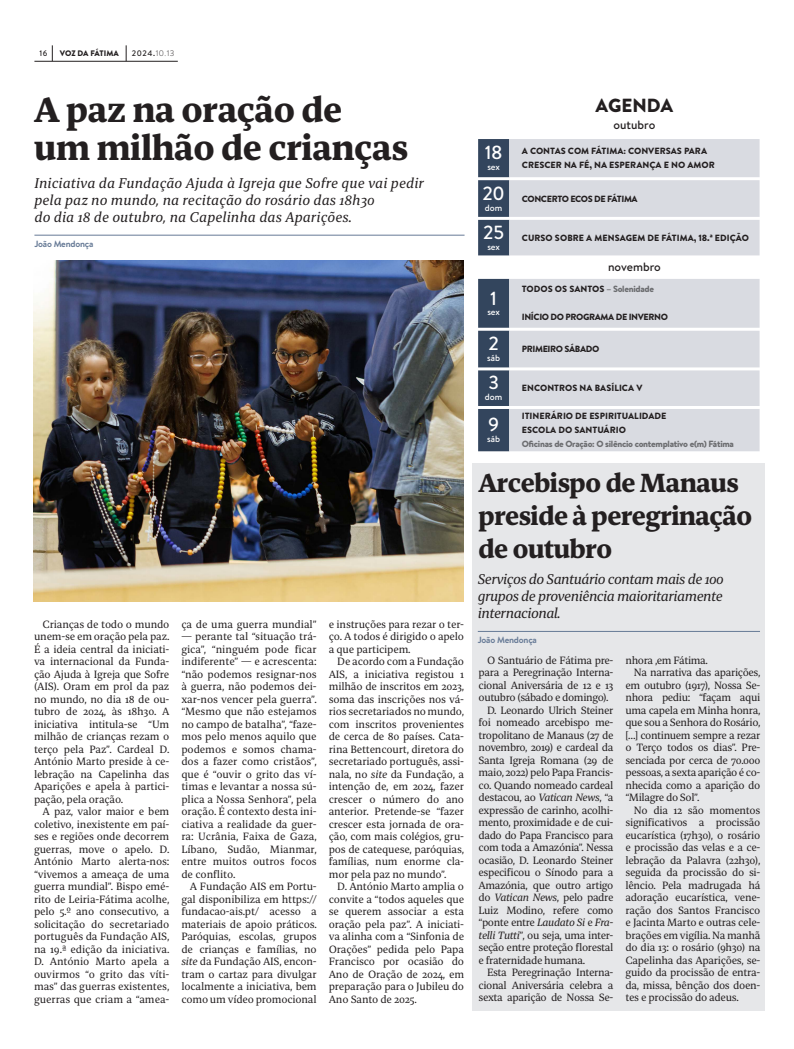
<style>
.page{position:relative;width:794px;height:1049px;background:#fff}
.page>*{position:absolute;margin:0;border:0;box-sizing:border-box;transform-origin:0 0}
._01_TITULOS{font:700 35px/38px "Bespoke Serif";letter-spacing:-.03em;color:#231f20}
._01_TITULOS-2{font:700 26px/33px "Bespoke Serif";letter-spacing:-.04em;color:#231f20}
._00_TEXTO_NORMAL{font:500 19px "Brandon Text";color:#fff}
._00_TEXTO_NORMAL-2{font:900 19px "Brandon Text";color:#231f20}
._02_SINOPSES{font:italic 14px/17px "Bespoke Serif";color:#231f20}
._00_TEXTO_NORMAL-3{font:500 12px "Brandon Text";color:#231f20}
._00_TEXTO_NORMAL_NOTICIAS{font:10.5px/12.5px "Bespoke Serif";letter-spacing:-.025em;color:#231f20;text-align:justify}
._00_TEXTO_NORMAL-4{font:900 9px/14px "Brandon Text";letter-spacing:.01em;color:#231f20}
._00_TEXTO_NORMAL-5{font:900 9px/14px "Brandon Text";letter-spacing:-.03em;color:#6c6d70}
._00_TEXTO_NORMAL-6{font:900 9px "Brandon Text";letter-spacing:-.03em;color:#231f20}
._03_AUTORES_NOTICIAS{font:700 9px "Brandon Text";letter-spacing:-.02em;color:#667a96}
._00_TEXTO_NORMAL-7{font:500 9px "Brandon Text";color:#fff}
.t1{font:500 8px "Brandon Text";letter-spacing:.07em;color:#231f20}
.t2{font:900 8px "Brandon Text";letter-spacing:-.015em;color:#231f20}
.s1{font-weight:300}
.s2{font-style:italic}
.s3{color:#6c6d70}
.s4{color:#231f20}
</style>
<div class="page">
<svg style="left:126px;top:45px;width:1px;height:16px"></svg>
<svg style="left:52px;top:45px;width:1px;height:16px"></svg>
<hr style="left:34px;top:61px;width:144px;height:1px;background:#231f20">
<svg style="left:478px;top:139px;width:31px;height:312px;background:#4c5c71"></svg>
<svg style="left:509px;top:139px;width:250px;height:312px;background:#dddfe4"></svg>
<hr style="left:34px;top:235px;width:430px;height:1px;background:#667a96">
<img style="left:34px;top:261px;width:430px;height:341px">
<div style="left:473px;top:463px;width:292px;height:548px;background:#e6e7e9"></div>
<hr style="left:478px;top:631px;width:282px;height:1px;background:#667a96">
<p class="t1" style="left:39px;top:47px;width:10px">16</p>
<p class="t2" style="left:60px;top:47px;width:60px">VOZ DA FÁTIMA</p>
<p class="t1" style="left:132px;top:47px;width:44px">2024.<span class="s1">10.13</span></p>
<p class="_01_TITULOS" style="left:34px;top:90px;width:376px">A paz na oração de<br>um milhão de crianças</p>
<p class="_02_SINOPSES" style="left:34px;top:174px;width:391px">Iniciativa da Fundação Ajuda à Igreja que Sofre que vai pedir pela paz no mundo, na recitação do rosário das 18h30<br>do dia 18 de outubro, na Capelinha das Aparições.</p>
<p class="_03_AUTORES_NOTICIAS" style="left:34px;top:237px;width:61px">João Mendonça</p>
<p class="_00_TEXTO_NORMAL_NOTICIAS" style="left:34px;top:617px;width:137px;text-indent:9px">Crianças de todo o mundo unem-se em oração pela paz.<br>É a ideia central da iniciati&shy;va internacional da Funda&shy;ção Ajuda à Igreja que Sofre (AIS). Oram em prol da paz no mundo, no dia 18 de ou&shy;tubro de 2024, às 18h30. A iniciativa intitula-se “Um milhão de crianças rezam o terço pela Paz”. Cardeal D.<br>António Marto preside à ce&shy;lebração na Capelinha das Aparições e apela à partici&shy;pação, pela oração.</p>
<p class="_00_TEXTO_NORMAL_NOTICIAS" style="left:34px;top:805px;width:137px;text-indent:9px">A paz, valor maior e bem coletivo, inexistente em paí&shy;ses e regiões onde decorrem guerras, move o apelo. D.<br>António Marto alerta-nos: “vivemos a ameaça de uma guerra mundial”. Bispo emé&shy;rito de Leiria-Fátima acolhe, pelo 5.º ano consecutivo, a solicitação do secretariado português da Fundação AIS, na 19.ª edição da iniciativa.<br>D. António Marto apela a ouvirmos “o grito das víti&shy;mas” das guerras existentes, guerras que criam a “amea-</p>
<p class="_00_TEXTO_NORMAL_NOTICIAS" style="left:181px;top:617px;width:137px">ça de uma guerra mundial”</p>
<p class="_00_TEXTO_NORMAL_NOTICIAS" style="left:181px;top:630px;width:137px">— perante tal “situação trá&shy;gica”, “ninguém pode ficar indiferente” — e acrescenta: “não podemos resignar-nos à guerra, não podemos dei&shy;xar-nos vencer pela guerra”. “Mesmo que não estejamos no campo de batalha”, “faze&shy;mos pelo menos aquilo que podemos e somos chama&shy;dos a fazer como cristãos”, que é “ouvir o grito das ví&shy;timas e levantar a nossa sú&shy;plica a Nossa Senhora”, pela oração. É contexto desta ini&shy;ciativa a realidade da guer&shy;ra: Ucrânia, Faixa de Gaza, Líbano, Sudão, Mianmar, entre muitos outros focos de conflito.</p>
<p class="_00_TEXTO_NORMAL_NOTICIAS" style="left:181px;top:880px;width:137px;text-indent:9px">A Fundação AIS em Portu&shy;gal disponibiliza em https:// fundacao-ais.pt/ acesso a materiais de apoio práticos.<br>Paróquias, escolas, grupos de crianças e famílias, no <span class="s2">site</span> da Fundação AIS, encon&shy;tram o cartaz para divulgar localmente a iniciativa, bem como um vídeo promocional</p>
<p class="_00_TEXTO_NORMAL_NOTICIAS" style="left:329px;top:617px;width:137px">e instruções para rezar o ter&shy;ço. A todos é dirigido o apelo a que participem.</p>
<p class="_00_TEXTO_NORMAL_NOTICIAS" style="left:329px;top:655px;width:137px;text-indent:9px">De acordo com a Fundação AIS, a iniciativa registou 1 milhão de inscritos em 2023, soma das inscrições nos vá&shy;rios secretariados no mundo, com inscritos provenientes de cerca de 80 países. Cata&shy;rina Bettencourt, diretora do secretariado português, assi&shy;nala, no <span class="s2">site</span> da Fundação, a intenção de, em 2024, fazer crescer o número do ano anterior. Pretende-se “fazer crescer esta jornada de ora&shy;ção, com mais colégios, gru&shy;pos de catequese, paróquias, famílias, num enorme cla&shy;mor pela paz no mundo”.</p>
<p class="_00_TEXTO_NORMAL_NOTICIAS" style="left:329px;top:880px;width:137px;text-indent:9px">D. António Marto amplia o convite a “todos aqueles que se querem associar a esta oração pela paz”. A iniciati&shy;va alinha com a “Sinfonia de Orações” pedida pelo Papa Francisco por ocasião do Ano de Oração de 2024, em preparação para o Jubileu do Ano Santo de 2025.</p>
<p class="_00_TEXTO_NORMAL" style="left:485px;top:140px;width:19px">18</p>
<p class="_00_TEXTO_NORMAL-7" style="left:487px;top:161px;width:14px">sex</p>
<p class="_00_TEXTO_NORMAL" style="left:482px;top:180px;width:24px">20</p>
<p class="_00_TEXTO_NORMAL-7" style="left:485px;top:201px;width:19px">dom</p>
<p class="_00_TEXTO_NORMAL" style="left:483px;top:219px;width:22px">25</p>
<p class="_00_TEXTO_NORMAL-7" style="left:487px;top:240px;width:14px">sex</p>
<p class="_00_TEXTO_NORMAL" style="left:490px;top:285px;width:8px">1</p>
<p class="_00_TEXTO_NORMAL-7" style="left:487px;top:306px;width:14px">sex</p>
<p class="_00_TEXTO_NORMAL" style="left:488px;top:331px;width:12px">2</p>
<p class="_00_TEXTO_NORMAL-7" style="left:487px;top:352px;width:14px">sáb</p>
<p class="_00_TEXTO_NORMAL" style="left:488px;top:370px;width:12px">3</p>
<p class="_00_TEXTO_NORMAL-7" style="left:485px;top:391px;width:19px">dom</p>
<p class="_00_TEXTO_NORMAL" style="left:488px;top:412px;width:13px">9</p>
<p class="_00_TEXTO_NORMAL-7" style="left:487px;top:433px;width:14px">sáb</p>
<p class="_00_TEXTO_NORMAL-2" style="left:595px;top:92px;width:79px">AGENDA</p>
<p class="_00_TEXTO_NORMAL-3" style="left:613px;top:116px;width:43px">outubro</p>
<p class="_00_TEXTO_NORMAL-4" style="left:522px;top:144px;width:195px">A CONTAS COM FÁTIMA: CONVERSAS PARA<br>CRESCER NA FÉ, NA ESPERANÇA E NO AMOR</p>
<p class="_00_TEXTO_NORMAL-4" style="left:522px;top:191px;width:117px">CONCERTO ECOS DE FÁTIMA</p>
<p class="_00_TEXTO_NORMAL-4" style="left:522px;top:230px;width:229px">CURSO SOBRE A MENSAGEM DE FÁTIMA, 18.ª EDIÇÃO</p>
<p class="_00_TEXTO_NORMAL-3" style="left:608px;top:259px;width:54px">novembro</p>
<p class="_00_TEXTO_NORMAL-6" style="left:522px;top:283px;width:134px">TODOS OS SANTOS <span class="s3">– Solenidade</span></p>
<p class="_00_TEXTO_NORMAL-4" style="left:522px;top:310px;width:148px">INÍCIO DO PROGRAMA DE INVERNO</p>
<p class="_00_TEXTO_NORMAL-4" style="left:522px;top:342px;width:79px">PRIMEIRO SÁBADO</p>
<p class="_00_TEXTO_NORMAL-4" style="left:522px;top:381px;width:122px">ENCONTROS NA BASÍLICA V</p>
<p class="_00_TEXTO_NORMAL-5" style="left:522px;top:409px;width:214px"><span class="s4">ITINERÁRIO DE ESPIRITUALIDADE<br>ESCOLA DO SANTUÁRIO<br></span>Oficinas de Oração: O silêncio contemplativo e(m) Fátima</p>
<p class="_01_TITULOS-2" style="left:478px;top:466px;width:276px">Arcebispo de Manaus preside à peregrinação de outubro</p>
<p class="_02_SINOPSES" style="left:478px;top:570px;width:248px;text-align:justify">Serviços do Santuário contam mais de 100 grupos de proveniência maioritariamente internacional.</p>
<p class="_03_AUTORES_NOTICIAS" style="left:478px;top:633px;width:61px">João Mendonça</p>
<p class="_00_TEXTO_NORMAL_NOTICIAS" style="left:478px;top:654px;width:136px;text-indent:9px">O Santuário de Fátima pre&shy;para a Peregrinação Interna&shy;cional Aniversária de 12 e 13 outubro (sábado e domingo).</p>
<p class="_00_TEXTO_NORMAL_NOTICIAS" style="left:478px;top:704px;width:136px;text-indent:9px">D. Leonardo Ulrich Steiner foi nomeado arcebispo me&shy;tropolitano de Manaus (27 de novembro, 2019) e cardeal da Santa Igreja Romana (29 de maio, 2022) pelo Papa Francis&shy;co. Quando nomeado cardeal destacou, ao <span class="s2">Vatican News</span>, “a expressão de carinho, acolhi&shy;mento, proximidade e de cui&shy;dado do Papa Francisco para com toda a Amazónia”. Nessa ocasião, D. Leonardo Steiner especificou o Sínodo para a Amazónia, que outro artigo do <span class="s2">Vatican News</span>, pelo padre Luiz Modino, refere como “ponte entre <span class="s2">Laudato Si</span> e <span class="s2">Fra&shy;telli Tutti</span>”, ou seja, uma inter&shy;seção entre proteção florestal e fraternidade humana.</p>
<p class="_00_TEXTO_NORMAL_NOTICIAS" style="left:478px;top:966px;width:136px;text-indent:9px">Esta Peregrinação Interna&shy;cional Aniversária celebra a sexta aparição de Nossa Se-</p>
<p class="_00_TEXTO_NORMAL_NOTICIAS" style="left:625px;top:654px;width:84px">nhora ,em Fátima.</p>
<p class="_00_TEXTO_NORMAL_NOTICIAS" style="left:625px;top:666px;width:136px;text-indent:9px">Na narrativa das aparições, em outubro (1917), Nossa Se&shy;nhora pediu: “façam aqui uma capela em Minha honra, que sou a Senhora do Rosário, […] continuem sempre a rezar o Terço todos os dias”. Pre&shy;senciada por cerca de 70.000 pessoas, a sexta aparição é co&shy;nhecida como a aparição do “Milagre do Sol”.</p>
<p class="_00_TEXTO_NORMAL_NOTICIAS" style="left:625px;top:804px;width:136px;text-indent:9px">No dia 12 são momentos significativos a procissão eucarística (17h30), o rosário e procissão das velas e a ce&shy;lebração da Palavra (22h30), seguida da procissão do si&shy;lêncio. Pela madrugada há adoração eucarística, vene&shy;ração dos Santos Francisco e Jacinta Marto e outras cele&shy;brações em vigília. Na manhã do dia 13: o rosário (9h30) na Capelinha das Aparições, se&shy;guido da procissão de entra&shy;da, missa, bênção dos doen&shy;tes e procissão do adeus.</p>
</div>
